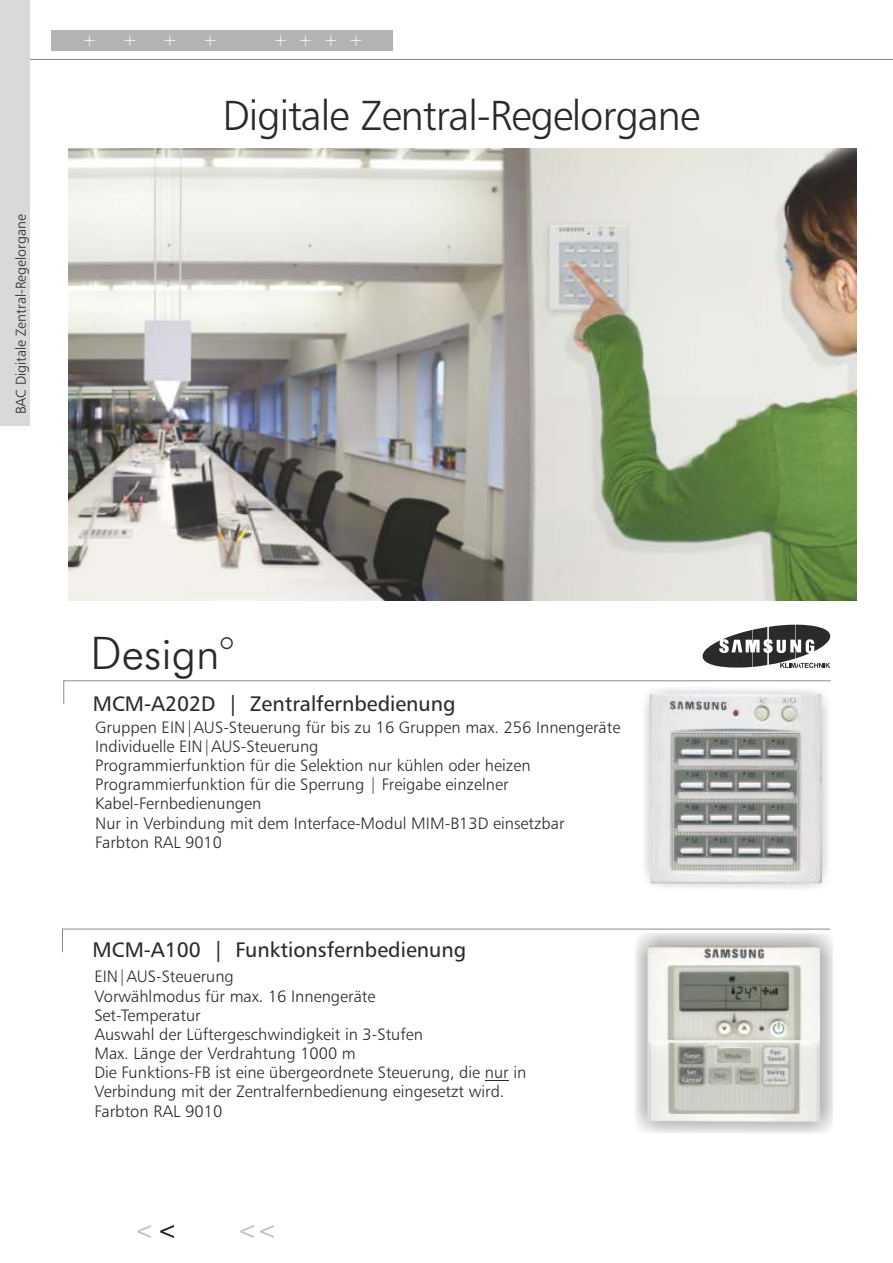
<style>
.page{position:relative;width:893px;height:1263px;background:#fff}
.page>*{position:absolute;margin:0;border:0;box-sizing:border-box;transform-origin:0 0}
.t1{font:300 45px "Futura BT";color:#2b2929}
.t2{font:42px "Humanist 777 BT Light B";letter-spacing:-.03em;color:#2b2929}
.t3{font:21px "Humanist 777 BT Roman B";color:#2b2929}
.t4{font:18px "Humanist 777 BT Light B";color:#fff}
.t5{font:16.65px "Humanist 777 BT Light B";color:#2b2929}
.t6{font:16.5px/19.2px "Humanist 777 BT Light B";color:#2b2929}
.t7{font:14.1px "Humanist 777 BT Light B";color:#2b2929}
</style>
<div class="page">
<hr style="left:0;top:59px;width:893px;height:1px;background:#8a8a8a">
<div style="left:51px;top:31px;width:341px;height:20px;background:#b3b3b3"></div>
<svg style="left:137px;top:1225px;width:137px;height:13px"></svg>
<img style="left:69px;top:149px;width:787px;height:451px">
<div style="left:634px;top:933px;width:199px;height:202px;background:#2b2929;opacity:.49"></div>
<img style="left:647px;top:953px;width:173px;height:169px">
<svg style="left:62px;top:928px;width:769px;height:25px"></svg>
<svg style="left:485px;top:1080px;width:24px;height:1px"></svg>
<svg style="left:703px;top:625px;width:127px;height:43px"></svg>
<svg style="left:63px;top:680px;width:768px;height:24px"></svg>
<img style="left:642px;top:686px;width:189px;height:202px">
<img style="left:650px;top:694px;width:172px;height:189px">
<div style="left:0;top:0;width:30px;height:425px;background:#d9d9d9"></div>
<p class="t7" style="left:15px;top:414px;width:202px;rotate:-90deg">BAC Digitale Zentral-Regelorgane</p>
<p class="t4" style="left:82px;top:32px;width:16px">+</p>
<p class="t4" style="left:122px;top:32px;width:16px">+</p>
<p class="t4" style="left:163px;top:32px;width:16px">+</p>
<p class="t4" style="left:203px;top:32px;width:16px">+</p>
<p class="t4" style="left:273px;top:32px;width:92px">+ + + +</p>
<h2 class="t2" style="left:222px;top:98px;width:479px">Digitale Zentral-Regelorgane</h2>
<h1 class="t1" style="left:90px;top:634px;width:145px">Design°</h1>
<p class="t3" style="left:93px;top:695px;width:364px">MCM-A202D | Zentralfernbedienung</p>
<p class="t6" style="left:95px;top:719px;width:527px">Gruppen EIN|AUS-Steuerung für bis zu 16 Gruppen max. 256 Innengeräte Individuelle EIN|AUS-Steuerung<br>Programmierfunktion für die Selektion nur kühlen oder heizen Programmierfunktion für die Sperrung | Freigabe einzelner Kabel-Fernbedienungen<br>Nur in Verbindung mit dem Interface-Modul MIM-B13D einsetzbar Farbton RAL 9010</p>
<p class="t3" style="left:93px;top:940px;width:375px">MCM-A100 | Funktionsfernbedienung</p>
<p class="t6" style="left:94px;top:968px;width:433px">EIN|AUS-Steuerung<br>Vorwählmodus für max. 16 Innengeräte<br>Set-Temperatur<br>Auswahl der Lüftergeschwindigkeit in 3-Stufen<br>Max. Länge der Verdrahtung 1000 m<br>Die Funktions-FB ist eine übergeordnete Steuerung, die nur in Verbindung mit der Zentralfernbedienung eingesetzt wird.</p>
<p class="t5" style="left:94px;top:1104px;width:129px">Farbton RAL 9010</p>
</div>
